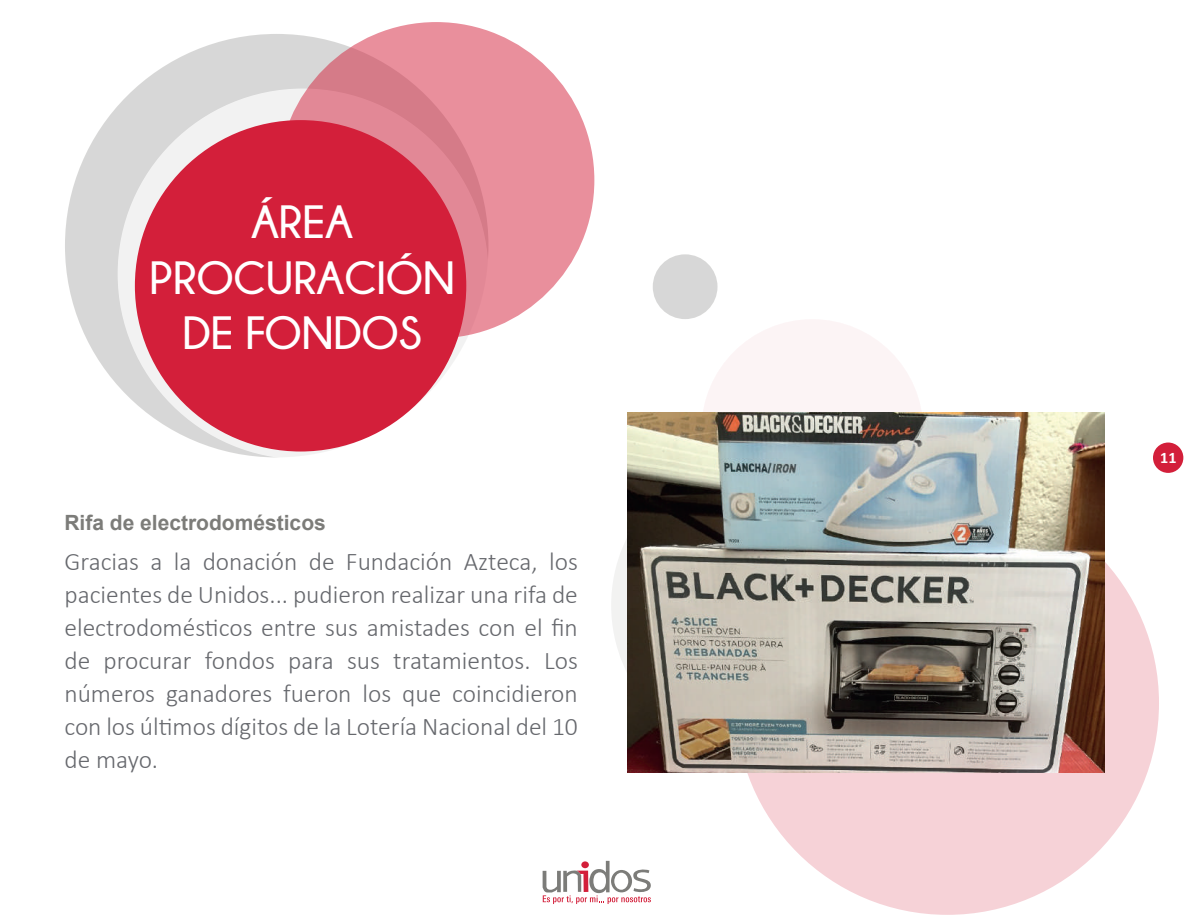
<style>
.page{position:relative;width:1188px;height:918px;background:#fff}
.page>*{position:absolute;margin:0;border:0;box-sizing:border-box;transform-origin:0 0}
.t1{font:700 46.5px/55.8px "Champagne&Limousines";color:#fff;text-align:center}
.t2{font:300 25.5px/33px "Calibri";color:#66686d;text-align:justify}
.t3{font:700 21px "Arial";color:#7c7c79}
.t4{font:700 16.2px "Calibri";color:#fff}
</style>
<div class="page">
<div style="left:701px;top:319px;width:222px;height:222px;background:#fcf4f5;border-radius:50%"></div>
<div style="left:653px;top:254px;width:65px;height:65px;background:#d7d7d7;border-radius:50%"></div>
<div style="left:736px;top:491px;width:423px;height:424px;background:#f6d2d7;border-radius:50%"></div>
<div style="left:65px;top:34px;width:423px;height:423px;background:#d7d7d7;border-radius:50%"></div>
<div style="left:118px;top:89px;width:370px;height:370px;background:linear-gradient(to right,#efeeee,#fff);border-radius:50%"></div>
<div style="left:135px;top:120px;width:331px;height:332px;background:#d31f3a;border-radius:50%"></div>
<svg style="left:278px;top:22px;width:316px;height:316px;fill:#e28896"></svg>
<svg style="left:543px;top:861px;width:108px;height:43px"></svg>
<div style="left:1153px;top:443px;width:30px;height:30px;background:#d31f3a;border-radius:50%"></div>
<img style="left:627px;top:412px;width:477px;height:361px">
<h1 class="t1" style="left:150px;top:193px;width:307px">ÁREA<br>PROCURACIÓN<br>DE FONDOS</h1>
<p class="t3" style="left:64px;top:508px;width:263px">Rifa de electrodomésticos</p>
<p class="t2" style="left:64px;top:544px;width:515px">Gracias a la donación de Fundación Azteca, los pacientes de Unidos... pudieron realizar una rifa de electrodomésticos entre sus amistades con el fin de procurar fondos para sus tratamientos. Los números ganadores fueron los que coincidieron con los últimos dígitos de la Lotería Nacional del 10 de mayo.</p>
<p class="t4" style="left:1160px;top:447px;width:18px">11</p>
</div>
